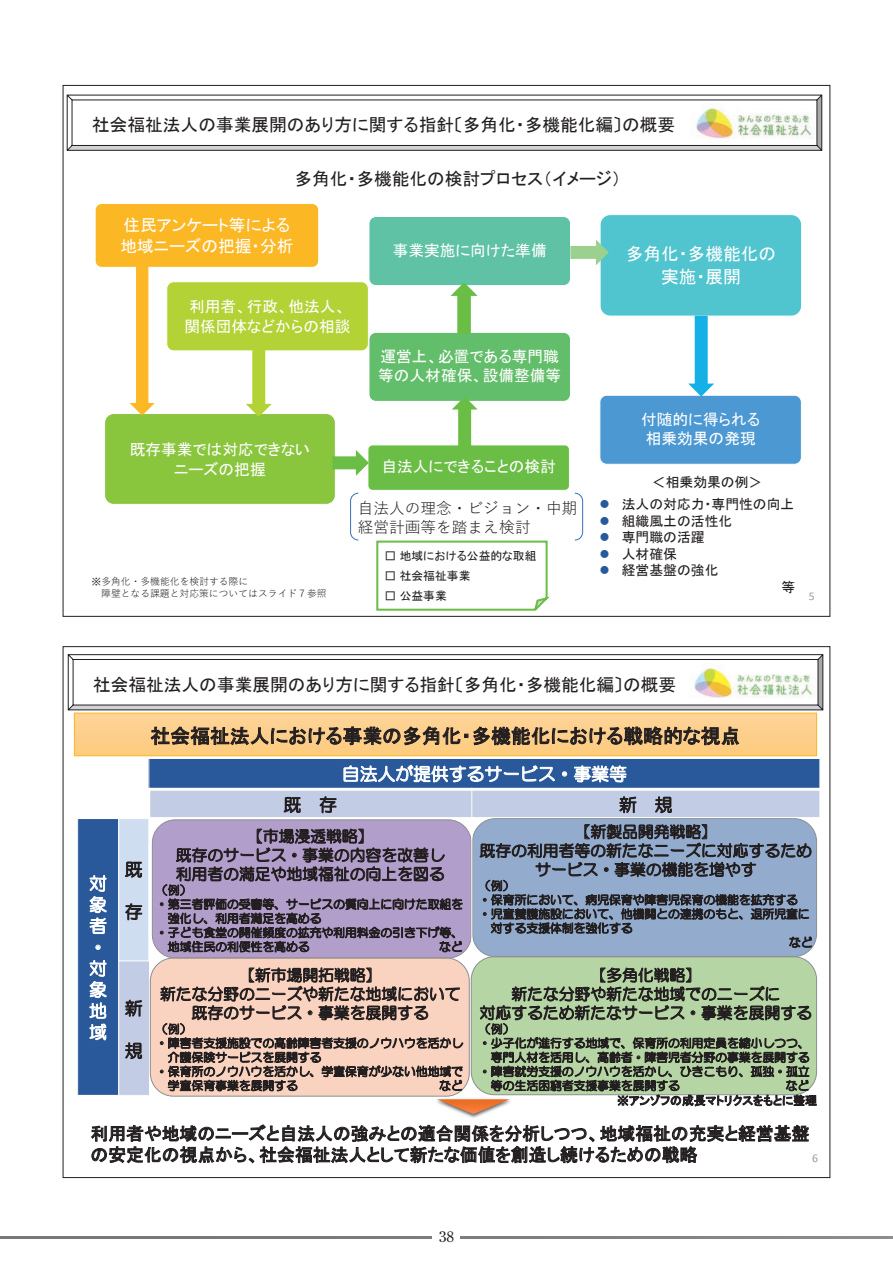
<style>
.page{position:relative;width:893px;height:1263px;background:#fff}
.page>*{position:absolute;margin:0;border:0;box-sizing:border-box;transform-origin:0 0}
.t1{font:19.65px "MS P Gothic";letter-spacing:.005em;color:#231f20}
.t2{font:17.7px/21.3px "MS P Gothic";letter-spacing:.005em;color:#231f20}
.t3{font:17.7px/21.3px "HG Maru Gothic MPRO";letter-spacing:.005em;color:#fff;text-align:justify}
.t4{font:17.7px/23px "MS P Gothic";color:#fff;text-align:center}
.t5{font:17.7px "HG Maru Gothic MPRO";color:#231f20}
.t6{font:16.8px/21.8px "MS P Gothic";color:#fff}
.t7{font:15.75px/18.9px "HG Maru Gothic MPRO";letter-spacing:.01em;color:#231f20;text-align:center}
.t8{font:15.75px/18.5px "MS P Gothic";color:#fff}
.t9{font:15.75px/19px "Yu Gothic";color:#231f20}
.t10{font:14.85px "Century Old Style Std";color:#231f20}
.t11{font:13.8px/16.5px "MS P Gothic";color:#231f20}
.t12{font:11.85px "HG Maru Gothic MPRO";color:#231f20}
.t13{font:11.85px "MS P Gothic";color:#231f20}
.t14{font:11.85px "Calibri";color:#9b9ca0}
.t15{font:9.75px/11.6px "Yu Gothic";color:#231f20}
.s1{font-family:"MS Gothic"}
.s2{color:#29599a}
</style>
<div class="page">
<div style="left:473px;top:818px;width:344px;height:139px;background:#93abcc;border-radius:23px"></div>
<div style="left:472px;top:818px;width:345px;height:139px;border:1px solid #8d8f92;border-radius:23px"></div>
<div style="left:152px;top:820px;width:319px;height:138px;background:#b29ecb;border-radius:23px"></div>
<div style="left:152px;top:819px;width:320px;height:139px;border:1px solid #8d8f92;border-radius:23px"></div>
<div style="left:150px;top:958px;width:319px;height:138px;background:#f9d3bf;border-radius:23px"></div>
<div style="left:150px;top:957px;width:320px;height:140px;border:1px solid #8d8f92;border-radius:23px"></div>
<div style="left:471px;top:957px;width:346px;height:138px;background:#b6d5a5;border-radius:23px"></div>
<div style="left:471px;top:956px;width:346px;height:139px;border:1px solid #8d8f92;border-radius:23px"></div>
<div style="left:74px;top:713px;width:743px;height:43px;background:linear-gradient(to bottom,#fed49a,#fdcb7d)"></div>
<div style="left:74px;top:713px;width:743px;height:43px;border:1px solid #fcb724"></div>
<img style="left:433px;top:1096px;width:72px;height:22px">
<svg style="left:437px;top:1099px;width:73px;height:15px"></svg>
<svg style="left:67px;top:654px;width:757px;height:57px"></svg>
<img style="left:690px;top:663px;width:127px;height:40px">
<div style="left:149px;top:758px;width:671px;height:31px;background:#29599a"></div>
<div style="left:149px;top:789px;width:323px;height:28px;background:#c2cce4"></div>
<div style="left:472px;top:789px;width:348px;height:28px;background:#c2cce4"></div>
<div style="left:78px;top:817px;width:41px;height:278px;background:#29599a"></div>
<div style="left:119px;top:817px;width:30px;height:144px;background:#cfddf0"></div>
<div style="left:119px;top:961px;width:30px;height:134px;background:#c2cce4"></div>
<hr style="left:118px;top:816px;width:1px;height:280px;background:#fff">
<hr style="left:147px;top:788px;width:3px;height:31px;background:#fff">
<hr style="left:148px;top:819px;width:1px;height:142px;background:#fff">
<hr style="left:471px;top:788px;width:1px;height:173px;background:#fff">
<hr style="left:147px;top:788px;width:673px;height:3px;background:#fff">
<hr style="left:77px;top:816px;width:73px;height:3px;background:#fff">
<hr style="left:118px;top:960px;width:31px;height:1px;background:#fff">
<hr style="left:819px;top:758px;width:1px;height:203px;background:#fff">
<hr style="left:77px;top:758px;width:743px;height:1px;background:#fff">
<svg style="left:66px;top:94px;width:757px;height:57px"></svg>
<img style="left:691px;top:104px;width:125px;height:39px">
<div style="left:95px;top:203px;width:224px;height:65px;background:#fcb724;border:1px solid #fff;border-radius:6px"></div>
<div style="left:166px;top:281px;width:203px;height:70px;background:#b3d235;border:1px solid #fff;border-radius:7px"></div>
<div style="left:104px;top:413px;width:232px;height:92px;background:#8ac53e;border:1px solid #fff;border-radius:9px"></div>
<div style="left:367px;top:444px;width:203px;height:47px;background:#6abd45;border:1px solid #fff;border-radius:5px"></div>
<div style="left:368px;top:332px;width:203px;height:70px;background:#63be6b;border:1px solid #fff;border-radius:7px"></div>
<div style="left:368px;top:216px;width:203px;height:70px;background:#5fc2a5;border:1px solid #fff;border-radius:7px"></div>
<div style="left:600px;top:214px;width:202px;height:103px;background:#50c4cf;border:1px solid #fff;border-radius:10px"></div>
<div style="left:599px;top:395px;width:203px;height:70px;background:#4b98d2;border:1px solid #fff;border-radius:7px"></div>
<svg style="left:130px;top:266px;width:26px;height:150px"></svg>
<svg style="left:450px;top:282px;width:28px;height:52px"></svg>
<svg style="left:570px;top:239px;width:39px;height:26px"></svg>
<svg style="left:246px;top:349px;width:26px;height:68px"></svg>
<svg style="left:452px;top:397px;width:26px;height:49px"></svg>
<svg style="left:332px;top:450px;width:37px;height:26px"></svg>
<svg style="left:688px;top:316px;width:26px;height:80px"></svg>
<svg style="left:350px;top:493px;width:233px;height:118px"></svg>
<svg style="left:0;top:1236px;width:893px;height:2px;background:#7d7e81"></svg>
<div style="left:433px;top:1226px;width:27px;height:23px;background:#fff"></div>
<h2 class="t2" style="left:92px;top:114px;width:585px">社会福祉法人の事業展開のあり方に関する指針〔多角化・多機能化編〕の概要</h2>
<h2 class="t2" style="left:294px;top:168px;width:328px">多角化・多機能化の検討プロセス（イメージ）</h2>
<h3 class="t6" style="left:120px;top:214px;width:175px">住民アンケート等による地域ニーズの把握・分析</h3>
<h3 class="t8" style="left:184px;top:296px;width:168px;line-height:19.6px">利用者、行政、他法人、関係団体などからの相談</h3>
<h3 class="t8" style="left:393px;top:241px;width:155px">事業実施に向けた準備</h3>
<h2 class="t4" style="left:626px;top:242px;width:152px">多角化・多機能化の実施・展開</h2>
<h3 class="t8" style="left:378px;top:347px;width:185px">運営上、必置である専門職等の人材確保、設備整備等</h3>
<h3 class="t8" style="left:130px;top:439px;width:182px;line-height:20.4px;text-align:center">既存事業では対応できないニーズの把握</h3>
<p class="t15" style="left:101px;top:574px;width:227px;text-indent:-10px"><span class="s1">※</span>多角化・多機能化を検討する際に<br>障壁となる課題と対応策についてはスライド７参照</p>
<h3 class="t8" style="left:382px;top:457px;width:176px">自法人にできることの検討</h3>
<h3 class="t9" style="left:358px;top:497px;width:221px">自法人の理念・ビジョン・中期経営計画等を踏まえ検討</h3>
<p class="t13" style="left:384px;top:550px;width:154px">□ 地域における公益的な取組</p>
<p class="t13" style="left:384px;top:570px;width:88px">□ 社会福祉事業</p>
<p class="t13" style="left:384px;top:590px;width:64px">□ 公益事業</p>
<h3 class="t8" style="left:641px;top:410px;width:121px">付随的に得られる相乗効果の発現</h3>
<p class="t11" style="left:599px;top:471px;width:196px;line-height:22.4px;text-indent:52px">＜相乗効果の例＞<br><span class="s2">⚫</span> 法人の対応力・専門性の向上</p>
<p class="t11" style="left:599px;top:513px;width:134px"><span class="s2">⚫</span> 組織風土の活性化<span class="s2">⚫</span> 専門職の活躍<br><span class="s2">⚫</span> 人材確保<br><span class="s2">⚫</span> 経営基盤の強化</p>
<p class="t11" style="left:782px;top:579px;width:15px">等</p>
<p class="t14" style="left:809px;top:587px;width:7px">5</p>
<h2 class="t2" style="left:93px;top:674px;width:585px">社会福祉法人の事業展開のあり方に関する指針〔多角化・多機能化編〕の概要</h2>
<h1 class="t1" style="left:151px;top:726px;width:591px">社会福祉法人における事業の多角化・多機能化における戦略的な視点</h1>
<h2 class="t3" style="left:342px;top:763px;width:286px">自法人が提供するサービス・事業等</h2>
<h2 class="t5" style="left:284px;top:796px;width:55px">既 存</h2>
<h2 class="t5" style="left:619px;top:796px;width:55px">新 規</h2>
<h3 class="t7" style="left:480px;top:822px;width:334px">【新製品開発戦略】<br>既存の利用者等の新たなニーズに対応するためサービス・事業の機能を増やす</h3>
<p class="t12" style="left:479px;top:880px;width:37px">（例）</p>
<p class="t12" style="left:479px;top:894px;width:320px">・保育所において、病児保育や障害児保育の機能を拡充する</p>
<p class="t12" style="left:479px;top:908px;width:332px">・児童養護施設において、他機関との連携のもと、退所児童に</p>
<p class="t12" style="left:491px;top:922px;width:143px">対する支援体制を強化する</p>
<p class="t12" style="left:789px;top:936px;width:25px">など</p>
<h3 class="t7" style="left:176px;top:827px;width:270px">【市場浸透戦略】<br>既存のサービス・事業の内容を改善し利用者の満足や地域福祉の向上を図る</h3>
<p class="t12" style="left:156px;top:884px;width:37px">（例）</p>
<p class="t12" style="left:156px;top:898px;width:309px">・第三者評価の受審等、サービスの質向上に向けた取組を</p>
<p class="t12" style="left:168px;top:912px;width:155px">強化し、利用者満足を高める</p>
<p class="t12" style="left:156px;top:926px;width:309px">・子ども食堂の開催頻度の拡充や利用料金の引き下げ等、</p>
<p class="t12" style="left:168px;top:941px;width:143px">地域住民の利便性を高める</p>
<p class="t12" style="left:439px;top:941px;width:25px">など</p>
<h2 class="t5" style="left:125px;top:860px;width:19px">既</h2>
<h2 class="t5" style="left:125px;top:903px;width:19px">存</h2>
<h2 class="t3" style="left:89px;top:873px;width:19px">対象者・対象地域</h2>
<h3 class="t7" style="left:480px;top:965px;width:334px">【多角化戦略】<br>新たな分野や新たな地域でのニーズに<br>対応するため新たなサービス・事業を展開する</h3>
<p class="t12" style="left:479px;top:1023px;width:37px">（例）</p>
<p class="t12" style="left:479px;top:1037px;width:332px">・少子化が進行する地域で、保育所の利用定員を縮小しつつ、</p>
<p class="t12" style="left:491px;top:1051px;width:320px">専門人材を活用し、高齢者・障害児者分野の事業を展開する</p>
<p class="t12" style="left:479px;top:1065px;width:332px">・障害就労支援のノウハウを活かし、ひきこもり、孤独・孤立</p>
<p class="t12" style="left:491px;top:1080px;width:191px">等の生活困窮者支援事業を展開する</p>
<p class="t12" style="left:786px;top:1080px;width:25px">など</p>
<h2 class="t2" style="left:91px;top:1123px;width:720px">利用者や地域のニーズと自法人の強みとの適合関係を分析しつつ、地域福祉の充実と経営基盤の安定化の視点から、社会福祉法人として新たな価値を創造し続けるための戦略</h2>
<h3 class="t7" style="left:160px;top:965px;width:302px">【新市場開拓戦略】<br>新たな分野のニーズや新たな地域において既存のサービス・事業を展開する</h3>
<p class="t12" style="left:156px;top:1023px;width:37px">（例）</p>
<p class="t12" style="left:156px;top:1037px;width:309px">・障害者支援施設での高齢障害者支援のノウハウを活かし</p>
<p class="t12" style="left:168px;top:1051px;width:155px">介護保険サービスを展開する</p>
<p class="t12" style="left:156px;top:1065px;width:309px">・保育所のノウハウを活かし、学童保育が少ない他地域で</p>
<p class="t12" style="left:168px;top:1080px;width:132px">学童保育事業を展開する</p>
<p class="t12" style="left:439px;top:1080px;width:25px">など</p>
<h2 class="t5" style="left:125px;top:999px;width:19px">新</h2>
<h2 class="t5" style="left:125px;top:1042px;width:19px">規</h2>
<p class="t13" style="left:617px;top:1094px;width:201px">※アンゾフの成長マトリクスをもとに整理</p>
<p class="t14" style="left:812px;top:1150px;width:7px">6</p>
<p class="t10" style="left:439px;top:1227px;width:16px">38</p>
</div>
